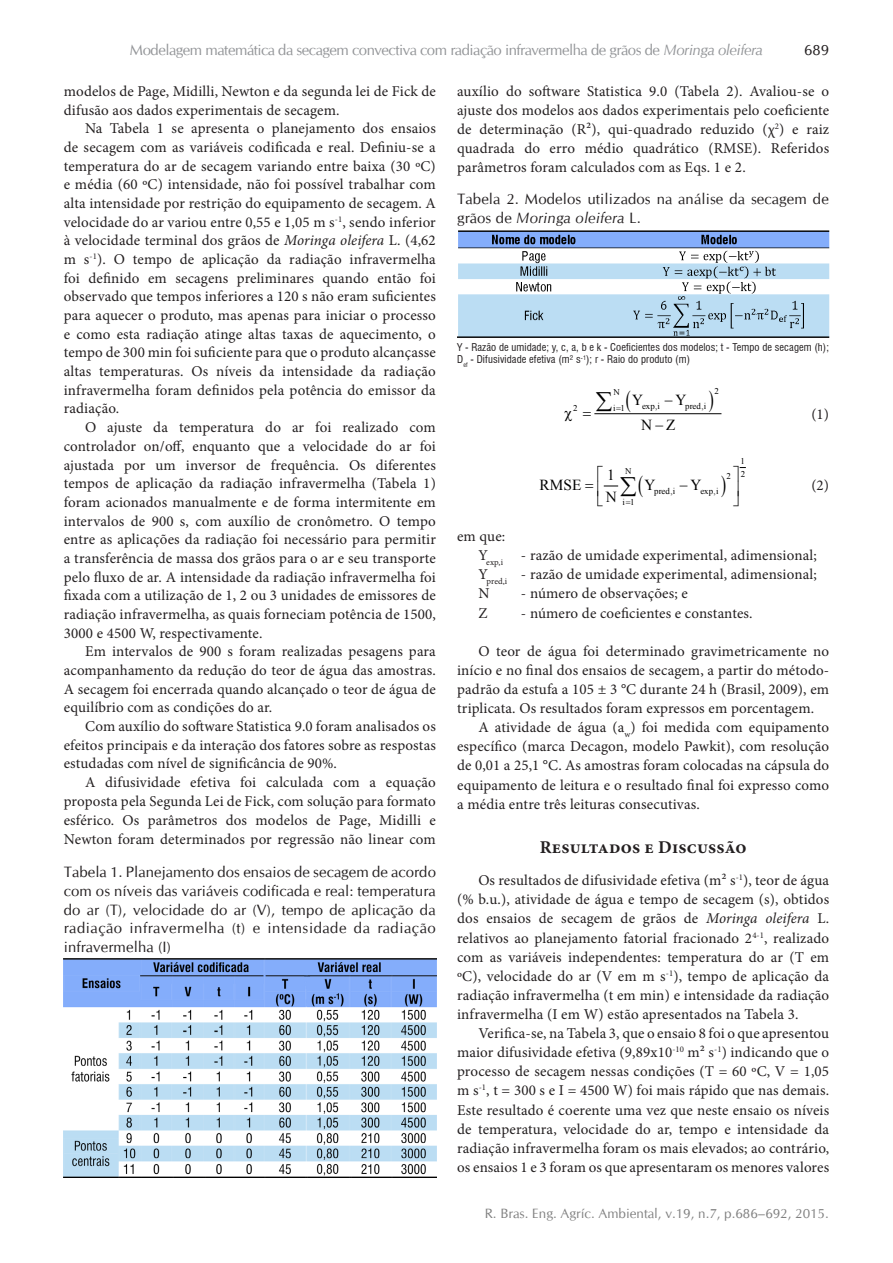
<style>
.page{position:relative;width:893px;height:1263px;background:#fff}
.page>*{position:absolute;margin:0;border:0;box-sizing:border-box;transform-origin:0 0}
.No_Spacing{font:700 18px "Minion Pro";letter-spacing:.01em;color:#231f20}
.t1{font:15.3px/24.8px "Times New Roman";color:#000}
.No_Spacing-2{font:15px/19px "Minion Pro";letter-spacing:.01em;color:#231f20;text-align:justify}
.t2{font:15px/18.8px "CG Omega";letter-spacing:.01em;color:#231f20;text-align:justify}
.t3{font:15px "CG Omega";letter-spacing:-.03em;color:#939598}
.t4{font:700 15px "CG Omega";color:#231f20}
.t5{font:13.5px "CG Omega";color:#808080}
.No_Spacing-3{font:condensed 10.5px/12.6px "Swiss 721 BT";letter-spacing:.01em;color:#231f20}
.t6{font:8.85px "Times New Roman";letter-spacing:-.005em;color:#000}
.s1{font-style:italic}
</style>
<div class="page">
<img style="left:457px;top:230px;width:372px;height:108px">
<hr style="left:595px;top:413px;width:126px;height:1px;background:#000">
<img style="left:64px;top:958px;width:372px;height:220px">
<svg style="left:594px;top:413px;width:27px;height:2px"></svg>
<svg style="left:603px;top:485px;width:16px;height:2px"></svg>
<p class="t3" style="left:130px;top:41px;width:635px">Modelagem matemática da secagem convectiva com radiação infravermelha de grãos de <span class="s1">Moringa oleifera</span></p>
<p class="t4" style="left:804px;top:41px;width:26px">689</p>
<p class="No_Spacing-2" style="left:64px;top:82px;width:374px">modelos de Page, Midilli, Newton e da segunda lei de Fick de difusão aos dados experimentais de secagem.</p>
<p class="No_Spacing-2" style="left:64px;top:119px;width:374px;line-height:18.6px;text-indent:21px">Na Tabela 1 se apresenta o planejamento dos ensaios de secagem com as variáveis codificada e real. Definiu-se a temperatura do ar de secagem variando entre baixa (30 ºC) e média (60 ºC) intensidade, não foi possível trabalhar com alta intensidade por restrição do equipamento de secagem. A velocidade do ar variou entre 0,55 e 1,05 m s<sup>-1</sup>, sendo inferior à velocidade terminal dos grãos de <span class="s1">Moringa oleifera</span> L. (4,62 m s<sup>-1</sup>). O tempo de aplicação da radiação infravermelha foi definido em secagens preliminares quando então foi observado que tempos inferiores a 120 s não eram suficientes para aquecer o produto, mas apenas para iniciar o processo e como esta radiação atinge altas taxas de aquecimento, o tempo de 300 min foi suficiente para que o produto alcançasse altas temperaturas. Os níveis da intensidade da radiação infravermelha foram definidos pela potência do emissor da radiação.</p>
<p class="No_Spacing-2" style="left:64px;top:418px;width:374px;text-indent:21px">O ajuste da temperatura do ar foi realizado com controlador on/off, enquanto que a velocidade do ar foi ajustada por um inversor de frequência. Os diferentes tempos de aplicação da radiação infravermelha (Tabela 1) foram acionados manualmente e de forma intermitente em intervalos de 900 s, com auxílio de cronômetro. O tempo entre as aplicações da radiação foi necessário para permitir a transferência de massa dos grãos para o ar e seu transporte pelo fluxo de ar. A intensidade da radiação infravermelha foi fixada com a utilização de 1, 2 ou 3 unidades de emissores de radiação infravermelha, as quais forneciam potência de 1500, 3000 e 4500 W, respectivamente.</p>
<p class="No_Spacing-2" style="left:64px;top:642px;width:374px;text-indent:21px">Em intervalos de 900 s foram realizadas pesagens para acompanhamento da redução do teor de água das amostras.<br>A secagem foi encerrada quando alcançado o teor de água de equilíbrio com as condições do ar.</p>
<p class="No_Spacing-2" style="left:64px;top:717px;width:374px;text-indent:21px">Com auxílio do software Statistica 9.0 foram analisados os efeitos principais e da interação dos fatores sobre as respostas estudadas com nível de significância de 90%.</p>
<p class="No_Spacing-2" style="left:64px;top:773px;width:374px;text-indent:21px">A difusividade efetiva foi calculada com a equação proposta pela Segunda Lei de Fick, com solução para formato esférico. Os parâmetros dos modelos de Page, Midilli e Newton foram determinados por regressão não linear com</p>
<p class="t2" style="left:64px;top:863px;width:374px">Tabela 1. Planejamento dos ensaios de secagem de acordo com os níveis das variáveis codificada e real: temperatura do ar (T), velocidade do ar (V), tempo de aplicação da radiação infravermelha (t) e intensidade da radiação infravermelha (I)</p>
<p class="No_Spacing-2" style="left:457px;top:82px;width:374px">auxílio do software Statistica 9.0 (Tabela 2). Avaliou-se o ajuste dos modelos aos dados experimentais pelo coeficiente de determinação (R²), qui-quadrado reduzido (χ<sup>2</sup>) e raiz quadrada do erro médio quadrático (RMSE). Referidos parâmetros foram calculados com as Eqs. 1 e 2.</p>
<p class="t2" style="left:457px;top:190px;width:373px">Tabela 2. Modelos utilizados na análise da secagem de grãos de <span class="s1">Moringa oleifera</span> L.</p>
<p class="No_Spacing-3" style="left:457px;top:340px;width:373px">Y - Razão de umidade; y, c, a, b e k - Coeficientes dos modelos; t - Tempo de secagem (h);<br>D<sub>ef</sub> - Difusividade efetiva (m² s<sup>-1</sup>); r - Raio do produto (m)</p>
<p class="t6" style="left:614px;top:386px;width:8px">N</p>
<p class="t6" style="left:714px;top:385px;width:6px">2</p>
<p class="t6" style="left:573px;top:402px;width:6px">2</p>
<p class="t6" style="left:642px;top:400px;width:20px">exp,i</p>
<p class="t6" style="left:685px;top:400px;width:23px">pred,i</p>
<p class="t6" style="left:613px;top:403px;width:32px">i1 <sup>Y</sup></p>
<p class="t1" style="left:641px;top:387px;width:47px;text-indent:23px">−Y<br>N Z</p>
<p class="No_Spacing-2" style="left:811px;top:404px;width:19px">(1)</p>
<p class="t6" style="left:740px;top:455px;width:6px">1</p>
<p class="t6" style="left:625px;top:465px;width:8px">N</p>
<p class="t6" style="left:726px;top:469px;width:20px">2 2</p>
<p class="t6" style="left:654px;top:485px;width:23px">pred,i</p>
<p class="t6" style="left:700px;top:485px;width:20px">exp,i</p>
<p class="t6" style="left:623px;top:496px;width:13px">i 1</p>
<p class="t1" style="left:607px;top:462px;width:9px">1</p>
<p class="t1" style="left:540px;top:472px;width:43px">RMSE</p>
<p class="t1" style="left:644px;top:472px;width:13px">Y</p>
<p class="t1" style="left:680px;top:472px;width:24px">−Y</p>
<p class="t1" style="left:606px;top:484px;width:13px">N</p>
<p class="No_Spacing-2" style="left:811px;top:476px;width:19px">(2)</p>
<p class="No_Spacing-2" style="left:457px;top:527px;width:50px">em que:</p>
<p class="No_Spacing-2" style="left:478px;top:546px;width:340px">Y<sub>exp,i</sub> - razão de umidade experimental, adimensional;</p>
<p class="No_Spacing-2" style="left:478px;top:565px;width:340px">Y<sub>pred,i</sub> - razão de umidade experimental, adimensional;</p>
<p class="No_Spacing-2" style="left:478px;top:584px;width:13px">N</p>
<p class="No_Spacing-2" style="left:521px;top:584px;width:169px">- número de observações; e</p>
<p class="No_Spacing-2" style="left:478px;top:603px;width:11px">Z</p>
<p class="No_Spacing-2" style="left:521px;top:603px;width:233px">- número de coeficientes e constantes.</p>
<p class="No_Spacing-2" style="left:457px;top:641px;width:374px;text-indent:21px">O teor de água foi determinado gravimetricamente no início e no final dos ensaios de secagem, a partir do método&shy;padrão da estufa a 105 ± 3 °C durante 24 h (Brasil, 2009), em triplicata. Os resultados foram expressos em porcentagem.</p>
<p class="No_Spacing-2" style="left:457px;top:718px;width:374px;text-indent:21px">A atividade de água (a<sub>w</sub>) foi medida com equipamento específico (marca Decagon, modelo Pawkit), com resolução de 0,01 a 25,1 °C. As amostras foram colocadas na cápsula do equipamento de leitura e o resultado final foi expresso como a média entre três leituras consecutivas.</p>
<p class="No_Spacing" style="left:540px;top:835px;width:208px">Resultados e Discussão</p>
<p class="No_Spacing-2" style="left:457px;top:871px;width:374px;text-indent:21px">Os resultados de difusividade efetiva (m² s<sup>-1</sup>), teor de água (% b.u.), atividade de água e tempo de secagem (s), obtidos dos ensaios de secagem de grãos de <span class="s1">Moringa oleifera</span> L. relativos ao planejamento fatorial fracionado 2<sup>4-1</sup>, realizado com as variáveis independentes: temperatura do ar (T em ºC), velocidade do ar (V em m s<sup>-1</sup>), tempo de aplicação da radiação infravermelha (t em min) e intensidade da radiação infravermelha (I em W) estão apresentados na Tabela 3.</p>
<p class="No_Spacing-2" style="left:457px;top:1024px;width:374px;text-indent:21px">Verifica-se, na Tabela 3, que o ensaio 8 foi o que apresentou maior difusividade efetiva (9,89x10<sup>-10</sup> m² s<sup>-1</sup>) indicando que o processo de secagem nessas condições (T = 60 ºC, V = 1,05 m s<sup>-1</sup>, t = 300 s e I = 4500 W) foi mais rápido que nas demais.<br>Este resultado é coerente uma vez que neste ensaio os níveis de temperatura, velocidade do ar, tempo e intensidade da radiação infravermelha foram os mais elevados; ao contrário, os ensaios 1 e 3 foram os que apresentaram os menores valores</p>
<p class="t5" style="left:485px;top:1205px;width:346px">R. Bras. Eng. Agríc. Ambiental, v.19, n.7, p.686–692, 2015.</p>
</div>
